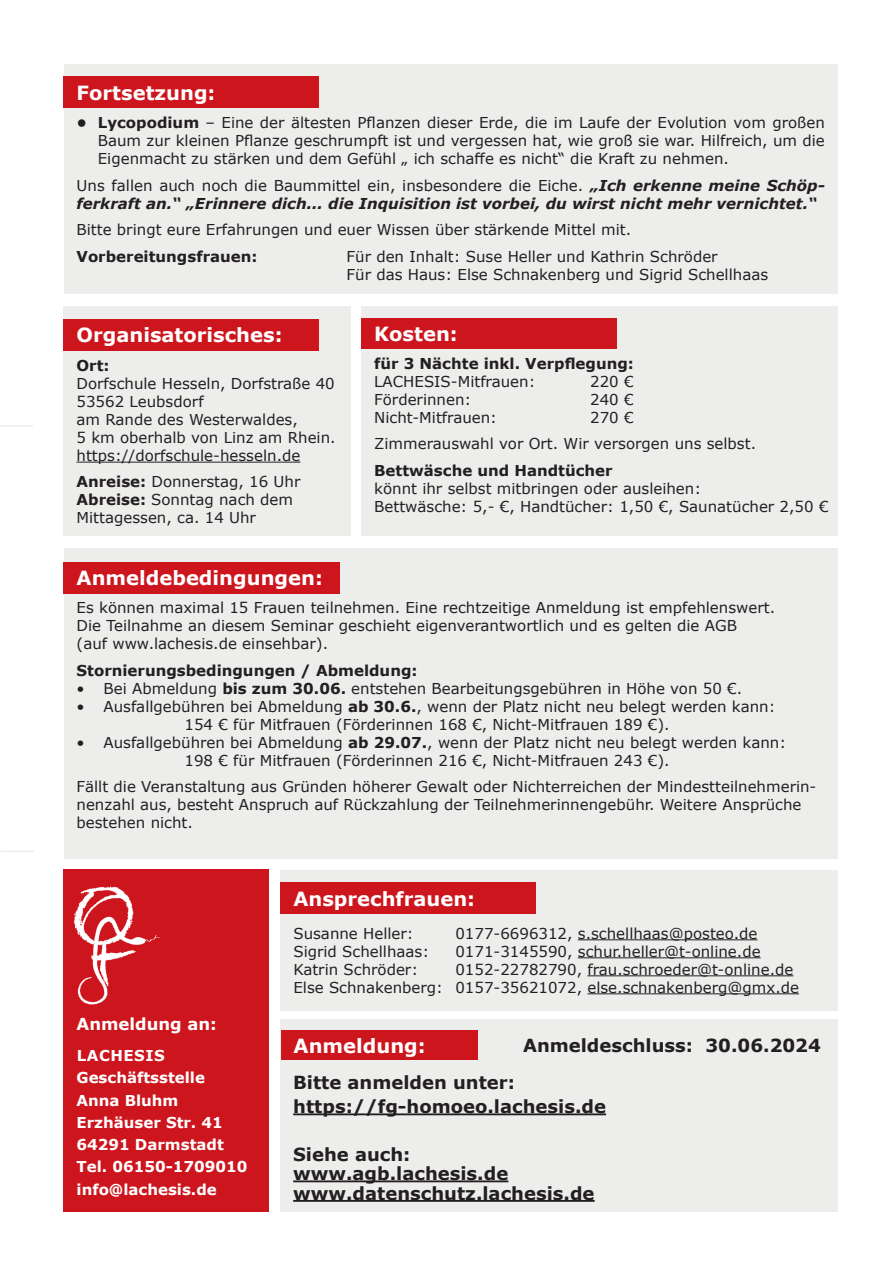
<style>
.page{position:relative;width:893px;height:1263px;background:#fff}
.page>*{position:absolute;margin:0;border:0;box-sizing:border-box;transform-origin:0 0}
.t1{font:700 19.5px "Verdana";color:#fff}
.t2{font:700 18px/19.5px "Verdana";color:#231f20}
.t3{font:700 16.5px "Verdana";color:#fff}
.t4{font:15px/18px "Verdana";color:#231f20}
.t5{font:italic 700 15px/18px "Verdana";color:#231f20}
.t6{font:700 15px "Verdana";color:#231f20}
.t7{font:700 15px/22.2px "Verdana";color:#fff}
.s1{font-weight:700}
.s2{font-weight:400;font-style:normal}
</style>
<div class="page">
<hr style="left:0;top:425px;width:33px;height:2px;background:#ededec">
<hr style="left:1px;top:850px;width:33px;height:2px;background:#ededec">
<div style="left:280px;top:1020px;width:558px;height:192px;background:#ededec"></div>
<hr style="left:293px;top:1113px;width:313px;height:2px;background:#231f20">
<hr style="left:293px;top:1180px;width:215px;height:2px;background:#231f20">
<hr style="left:293px;top:1200px;width:302px;height:2px;background:#231f20">
<div style="left:281px;top:1030px;width:197px;height:30px;background:#cd151d"></div>
<div style="left:64px;top:870px;width:205px;height:342px;background:#cd151d"></div>
<img style="left:75px;top:886px;width:86px;height:119px">
<div style="left:64px;top:549px;width:774px;height:310px;background:#ededec"></div>
<div style="left:64px;top:562px;width:276px;height:31px;background:#cd151d"></div>
<div style="left:361px;top:306px;width:477px;height:230px;background:#ededec"></div>
<div style="left:361px;top:318px;width:256px;height:31px;background:#cd151d"></div>
<div style="left:64px;top:306px;width:287px;height:230px;background:#ededec"></div>
<hr style="left:77px;top:462px;width:223px;height:1px;background:#231f20">
<div style="left:281px;top:870px;width:557px;height:140px;background:#ededec"></div>
<hr style="left:578px;top:939px;width:180px;height:1px;background:#231f20">
<hr style="left:578px;top:957px;width:183px;height:1px;background:#231f20">
<hr style="left:587px;top:975px;width:206px;height:1px;background:#231f20">
<hr style="left:587px;top:993px;width:212px;height:1px;background:#231f20">
<div style="left:64px;top:64px;width:774px;height:229px;background:#ededec"></div>
<div style="left:64px;top:319px;width:255px;height:32px;background:#cd151d"></div>
<div style="left:281px;top:882px;width:255px;height:32px;background:#cd151d"></div>
<div style="left:64px;top:77px;width:255px;height:31px;background:#cd151d"></div>
<h1 class="t1" style="left:77px;top:79px;width:140px">Fortsetzung:</h1>
<p class="t4" style="left:98px;top:114px;width:729px;text-align:justify;text-indent:-21px"><span class="s1">• Lycopodium</span> – Eine der ältesten Pflanzen dieser Erde, die im Laufe der Evolution vom großen Baum zur kleinen Pflanze geschrumpft ist und vergessen hat, wie groß sie war. Hilfreich, um die Eigenmacht zu stärken und dem Gefühl „ ich schaffe es nicht“ die Kraft zu nehmen.</p>
<p class="t5" style="left:77px;top:176px;width:750px"><span class="s2">Uns fallen auch noch die Baummittel ein, insbesondere die Eiche.</span> „Ich erkenne meine Schöp&shy;ferkraft an.“ „Erinnere dich... die Inquisition ist vorbei, du wirst nicht mehr vernichtet.“</p>
<p class="t4" style="left:77px;top:221px;width:556px">Bitte bringt eure Erfahrungen und euer Wissen über stärkende Mittel mit.</p>
<p class="t6" style="left:77px;top:246px;width:182px">Vorbereitungsfrauen:</p>
<p class="t4" style="left:347px;top:247px;width:423px">Für den Inhalt: Suse Heller und Kathrin Schröder<br>Für das Haus: Else Schnakenberg und Sigrid Schellhaas</p>
<h1 class="t1" style="left:77px;top:321px;width:207px">Organisatorisches:</h1>
<p class="t6" style="left:77px;top:355px;width:35px">Ort:</p>
<p class="t4" style="left:77px;top:374px;width:261px">Dorfschule Hesseln, Dorfstraße 40<br>53562 Leubsdorf<br>am Rande des Westerwaldes,<br>5 km oberhalb von Linz am Rhein. https://dorfschule-hesseln.de</p>
<p class="t4" style="left:77px;top:473px;width:225px"><span class="s1">Anreise:</span> Donnerstag, 16 Uhr<br><span class="s1">Abreise:</span> Sonntag nach dem<br>Mittagessen, ca. 14 Uhr</p>
<h1 class="t1" style="left:77px;top:564px;width:248px">Anmeldebedingungen:</h1>
<h1 class="t1" style="left:374px;top:320px;width:85px">Kosten:</h1>
<p class="t6" style="left:374px;top:353px;width:261px">für 3 Nächte inkl. Verpflegung:</p>
<p class="t4" style="left:374px;top:372px;width:163px">LACHESIS-Mitfrauen:</p>
<p class="t4" style="left:590px;top:372px;width:45px">220 €</p>
<p class="t4" style="left:374px;top:390px;width:99px">Förderinnen:</p>
<p class="t4" style="left:590px;top:390px;width:45px">240 €</p>
<p class="t4" style="left:374px;top:408px;width:124px">Nicht-Mitfrauen:</p>
<p class="t4" style="left:374px;top:404px;width:383px;line-height:26.5px;text-indent:216px">270 €<br>Zimmerauswahl vor Ort. Wir versorgen uns selbst.</p>
<p class="t6" style="left:374px;top:460px;width:240px">Bettwäsche und Handtücher</p>
<p class="t4" style="left:374px;top:479px;width:456px">könnt ihr selbst mitbringen oder ausleihen:<br>Bettwäsche: 5,- €, Handtücher: 1,50 €, Saunatücher 2,50 €</p>
<p class="t4" style="left:77px;top:598px;width:700px">Es können maximal 15 Frauen teilnehmen. Eine rechtzeitige Anmeldung ist empfehlenswert.<br>Die Teilnahme an diesem Seminar geschieht eigenverantwortlich und es gelten die AGB<br>(auf www.lachesis.de einsehbar).</p>
<p class="t6" style="left:77px;top:659px;width:342px">Stornierungsbedingungen / Abmeldung:</p>
<p class="t4" style="left:77px;top:679px;width:667px">• Bei Abmeldung <span class="s1">bis zum 30.06.</span> entstehen Bearbeitungsgebühren in Höhe von 50 €.</p>
<p class="t4" style="left:77px;top:697px;width:700px;text-align:center">• Ausfallgebühren bei Abmeldung <span class="s1">ab 30.6.</span>, wenn der Platz nicht neu belegt werden kann:<br>154 € für Mitfrauen (Förderinnen 168 €, Nicht-Mitfrauen 189 €).</p>
<p class="t4" style="left:77px;top:733px;width:711px;text-align:center">• Ausfallgebühren bei Abmeldung <span class="s1">ab 29.07.</span>, wenn der Platz nicht neu belegt werden kann:<br>198 € für Mitfrauen (Förderinnen 216 €, Nicht-Mitfrauen 243 €).</p>
<p class="t4" style="left:77px;top:777px;width:741px">Fällt die Veranstaltung aus Gründen höherer Gewalt oder Nichterreichen der Mindestteilnehmerin&shy;nenzahl aus, besteht Anspruch auf Rückzahlung der Teilnehmerinnengebü hr. Weitere Ansprüche bestehen nicht.</p>
<h1 class="t1" style="left:293px;top:885px;width:183px">Ansprechfrauen:</h1>
<p class="t3" style="left:77px;top:1012px;width:142px">Anmeldung an:</p>
<p class="t7" style="left:77px;top:1044px;width:46px">Laches</p>
<p class="t7" style="left:77px;top:1044px;width:173px;text-indent:69px">is<br>Geschäftsstelle<br>Anna Bluhm<br>Erzhäuser Str. 41<br>64291 Darmstadt<br>Tel. 06150-1709010 info@lachesis.de</p>
<p class="t4" style="left:293px;top:924px;width:122px">Susanne Heller:</p>
<p class="t4" style="left:455px;top:924px;width:304px">0177-6696312, s.schellhaas@posteo.de</p>
<p class="t4" style="left:293px;top:942px;width:137px">Sigrid Schellhaas:</p>
<p class="t4" style="left:455px;top:942px;width:307px">0171-3145590, schur.heller@t-online.de</p>
<p class="t4" style="left:293px;top:960px;width:126px">Katrin Schröder:</p>
<p class="t4" style="left:293px;top:960px;width:507px;text-indent:162px">0152-22782790, frau.schroeder@t-online.de<br>Else Schnakenberg: 0157-35621072, else.schnakenberg@gmx.de</p>
<h1 class="t1" style="left:294px;top:1032px;width:134px">Anmeldung:</h1>
<p class="t2" style="left:523px;top:1035px;width:299px">Anmeldeschluss: 30.06.2024</p>
<p class="t2" style="left:293px;top:1070px;width:314px;line-height:23.7px">Bitte anmelden unter: https://fg-homoeo.lachesis.de</p>
<p class="t2" style="left:293px;top:1144px;width:303px">Siehe auch: www.agb.lachesis.de www.datenschutz.lachesis.de</p>
</div>
